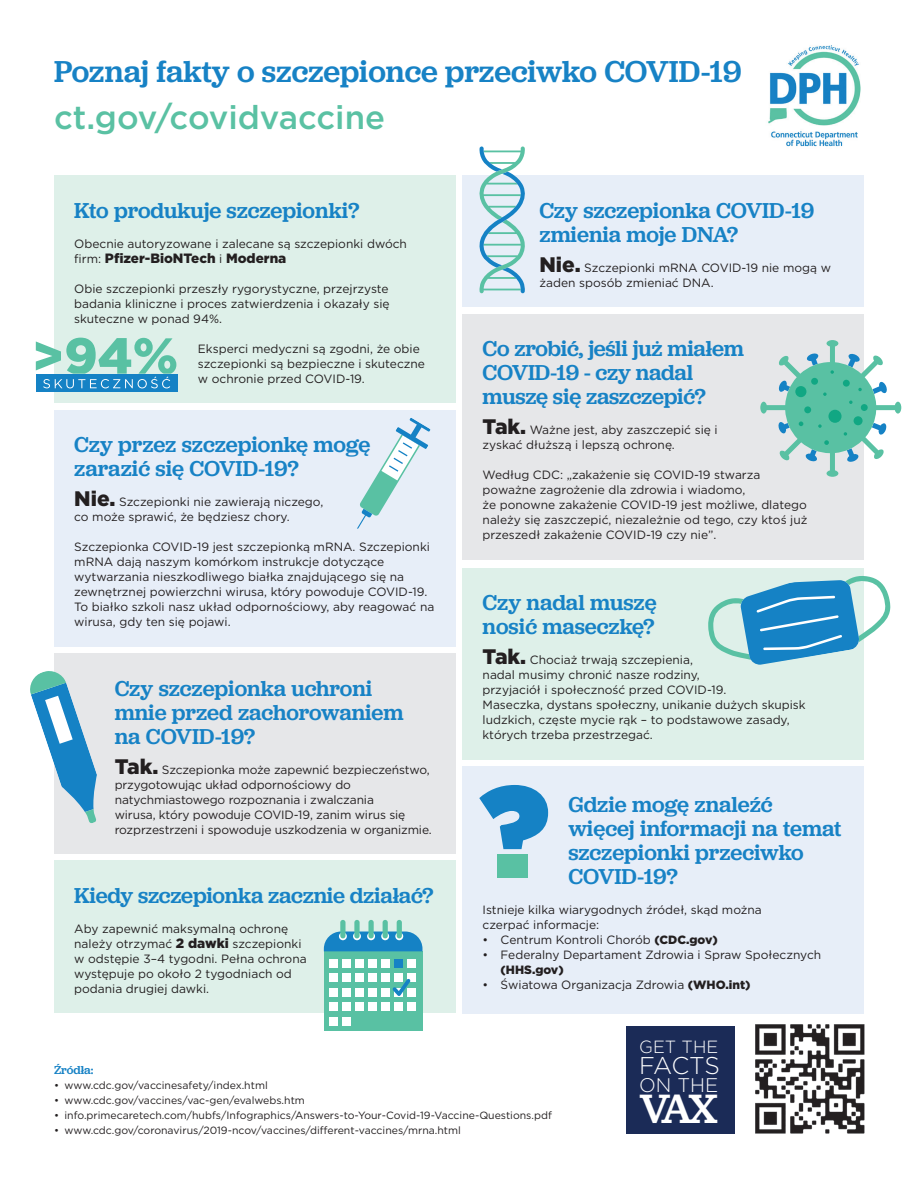
<style>
.page{position:relative;width:918px;height:1188px;background:#fff}
.page>*{position:absolute;margin:0;border:0;box-sizing:border-box;transform-origin:0 0}
.t1{font:500 42.6px "Jubilat";color:#fff}
.t2{font:500 33px "Gotham";color:#5ac1a3}
.t3{font:500 31.5px "Jubilat";letter-spacing:-.005em;color:#1782c5}
.t4{font:300 24.15px "Gotham";letter-spacing:-.03em;color:#fff}
.t5{font:500 22.5px/24px "Jubilat";letter-spacing:-.005em;color:#1782c5}
.t6{font:300 19.65px "Gotham";color:#fff}
.t7{font:300 17.7px "Gotham";color:#fff}
.t8{font:900 13.5px "Gotham";color:#231f20}
.t9{font:12px/15px "Gotham";color:#231f20}
.t10{font:900 12px "Gotham";color:#231f20}
.t11{font:500 12px "Jubilat";color:#1782c5}
.t12{font:10.5px "Gotham";color:#231f20}
.s1{font-weight:400;font-size:12px}
.s2{font-weight:900;font-size:21px}
.s3{font-weight:900;font-size:13.5px}
.s4{font-weight:900}
</style>
<div class="page">
<img style="left:768px;top:45px;width:93px;height:102px">
<div style="left:627px;top:1026px;width:108px;height:108px;background:#1b2b57"></div>
<div style="left:54px;top:410px;width:402px;height:236px;background:#e7eef8"></div>
<svg style="left:357px;top:418px;width:73px;height:111px"></svg>
<div style="left:54px;top:653px;width:402px;height:201px;background:#e6e7e9"></div>
<svg style="left:30px;top:671px;width:67px;height:152px"></svg>
<div style="left:54px;top:861px;width:402px;height:152px;background:#def0e9"></div>
<div style="left:324px;top:951px;width:98px;height:80px;background:#59c1a3"></div>
<svg style="left:324px;top:932px;width:98px;height:19px;background:#238ac7"></svg>
<svg style="left:353px;top:932px;width:8px;height:8px"></svg>
<svg style="left:339px;top:932px;width:8px;height:8px"></svg>
<svg style="left:381px;top:932px;width:8px;height:8px"></svg>
<svg style="left:395px;top:932px;width:8px;height:8px"></svg>
<svg style="left:367px;top:932px;width:8px;height:8px"></svg>
<div style="left:394px;top:959px;width:9px;height:9px;background:#1582c5"></div>
<div style="left:354px;top:920px;width:6px;height:18px;background:#59c1a3;border-radius:3px"></div>
<div style="left:340px;top:920px;width:6px;height:18px;background:#59c1a3;border-radius:3px"></div>
<div style="left:383px;top:920px;width:5px;height:18px;background:#59c1a3;border-radius:3px"></div>
<div style="left:397px;top:920px;width:5px;height:18px;background:#59c1a3;border-radius:3px"></div>
<div style="left:368px;top:920px;width:6px;height:18px;background:#59c1a3;border-radius:3px"></div>
<div style="left:330px;top:959px;width:8px;height:9px;background:#fff"></div>
<div style="left:342px;top:959px;width:9px;height:9px;background:#fff"></div>
<div style="left:355px;top:959px;width:9px;height:9px;background:#fff"></div>
<div style="left:368px;top:959px;width:9px;height:9px;background:#fff"></div>
<div style="left:381px;top:959px;width:9px;height:9px;background:#fff"></div>
<div style="left:407px;top:959px;width:9px;height:9px;background:#fff"></div>
<div style="left:330px;top:974px;width:8px;height:8px;background:#fff"></div>
<div style="left:342px;top:974px;width:9px;height:8px;background:#fff"></div>
<div style="left:355px;top:974px;width:9px;height:8px;background:#fff"></div>
<div style="left:368px;top:974px;width:9px;height:8px;background:#fff"></div>
<div style="left:381px;top:974px;width:9px;height:8px;background:#fff"></div>
<div style="left:394px;top:974px;width:9px;height:8px;background:#fff"></div>
<div style="left:407px;top:974px;width:9px;height:8px;background:#fff"></div>
<div style="left:330px;top:988px;width:8px;height:9px;background:#fff"></div>
<div style="left:342px;top:988px;width:9px;height:9px;background:#fff"></div>
<div style="left:355px;top:988px;width:9px;height:9px;background:#fff"></div>
<div style="left:368px;top:988px;width:9px;height:9px;background:#fff"></div>
<div style="left:381px;top:988px;width:9px;height:9px;background:#fff"></div>
<div style="left:394px;top:988px;width:9px;height:9px;background:#fff"></div>
<div style="left:407px;top:988px;width:9px;height:9px;background:#fff"></div>
<div style="left:330px;top:1003px;width:8px;height:8px;background:#fff"></div>
<div style="left:342px;top:1003px;width:9px;height:8px;background:#fff"></div>
<div style="left:355px;top:1003px;width:9px;height:8px;background:#fff"></div>
<div style="left:368px;top:1003px;width:9px;height:8px;background:#fff"></div>
<div style="left:381px;top:1003px;width:9px;height:8px;background:#fff"></div>
<div style="left:394px;top:1003px;width:9px;height:8px;background:#fff"></div>
<div style="left:407px;top:1003px;width:9px;height:8px;background:#fff"></div>
<div style="left:330px;top:1017px;width:8px;height:9px;background:#fff"></div>
<div style="left:342px;top:1017px;width:9px;height:9px;background:#fff"></div>
<svg style="left:392px;top:979px;width:19px;height:17px"></svg>
<div style="left:462px;top:568px;width:402px;height:191px;background:#def0e9"></div>
<svg style="left:708px;top:576px;width:183px;height:89px"></svg>
<div style="left:462px;top:314px;width:402px;height:245px;background:#e6e7e9"></div>
<svg style="left:760px;top:340px;width:141px;height:137px"></svg>
<div style="left:462px;top:176px;width:402px;height:131px;background:#e7eef8"></div>
<svg style="left:478px;top:146px;width:48px;height:147px"></svg>
<img style="left:737px;top:1013px;width:128px;height:121px">
<div style="left:54px;top:176px;width:402px;height:227px;background:#def0e9"></div>
<svg style="left:36px;top:374px;width:142px;height:17px"></svg>
<svg style="left:36px;top:338px;width:140px;height:50px"></svg>
<div style="left:462px;top:766px;width:402px;height:247px;background:#e7eef8"></div>
<svg style="left:479px;top:785px;width:69px;height:64px"></svg>
<div style="left:497px;top:854px;width:30px;height:23px;background:#59c1a3"></div>
<h3 class="t3" style="left:54px;top:51px;width:689px">Poznaj fakty o szczepionce przeciwko COVID-19</h3>
<h2 class="t2" style="left:54px;top:96px;width:333px">ct.gov/covidvaccine</h2>
<h3 class="t5" style="left:74px;top:198px;width:287px">Kto produkuje szczepionki?</h3>
<p class="t9" style="left:74px;top:236px;width:334px">Obecnie autoryzowane i zalecane są szczepionki dwóch</p>
<p class="t8" style="left:74px;top:249px;width:214px"><span class="s1">firm:</span> Pfizer-BioNTech <span class="s1">i</span> Moderna</p>
<p class="t9" style="left:74px;top:281px;width:317px;text-align:justify">Obie szczepionki przeszły rygorystyczne, przejrzyste badania kliniczne i proces zatwierdzenia i okazały się skuteczne w ponad 94%.</p>
<p class="t9" style="left:198px;top:341px;width:229px">Eksperci medyczni są zgodni, że obie szczepionki są bezpieczne i skuteczne w ochronie przed COVID-19.</p>
<h3 class="t5" style="left:74px;top:432px;width:298px">Czy przez szczepionkę mogę zarazić się COVID-19?</h3>
<p class="t9" style="left:74px;top:494px;width:251px"><span class="s2">Nie.</span> Szczepionki nie zawierają niczego, co może sprawić, że będziesz chory.</p>
<p class="t9" style="left:74px;top:539px;width:362px">Szczepionka COVID-19 jest szczepionką mRNA. Szczepionki mRNA dają naszym komórkom instrukcje dotyczące wytwarzania nieszkodliwego białka znajdującego się na zewnętrznej powierzchni wirusa, który powoduje COVID-19.<br>To białko szkoli nasz układ odpornościowy, aby reagować na wirusa, gdy ten się pojawi.</p>
<h3 class="t5" style="left:115px;top:675px;width:290px">Czy szczepionka uchroni mnie przed zachorowaniem na COVID-19?</h3>
<p class="t9" style="left:115px;top:762px;width:319px"><span class="s2">Tak.</span> Szczepionka może zapewnić bezpieczeństwo, przygotowując układ odpornościowy do natychmiastowego rozpoznania i zwalczania<br>wirusa, który powoduje COVID-19, zanim wirus się rozprzestrzeni i spowoduje uszkodzenia w organizmie.</p>
<h3 class="t5" style="left:74px;top:883px;width:361px">Kiedy szczepionka zacznie działać?</h3>
<p class="t9" style="left:74px;top:921px;width:234px">Aby zapewnić maksymalną ochronę należy otrzymać <span class="s3">2 dawki</span> szczepionki w odstępie 3–4 tygodni. Pełna ochrona występuje po około 2 tygodniach od podania drugiej dawki.</p>
<h3 class="t5" style="left:539px;top:198px;width:276px">Czy szczepionka COVID-19 zmienia moje DNA?</h3>
<p class="t9" style="left:539px;top:260px;width:293px"><span class="s2">Nie.</span> Szczepionki mRNA COVID-19 nie mogą w żaden sposób zmieniać DNA.</p>
<h3 class="t5" style="left:483px;top:336px;width:263px">Co zrobić, jeśli już miałem<br>COVID-19 - czy nadal muszę się zaszczepić?</h3>
<p class="t9" style="left:483px;top:422px;width:237px"><span class="s2">Tak.</span> Ważne jest, aby zaszczepić się i zyskać dłuższą i lepszą ochronę.</p>
<p class="t9" style="left:483px;top:467px;width:326px">Według CDC: „zakażenie się COVID-19 stwarza poważne zagrożenie dla zdrowia i wiadomo,<br>że ponowne zakażenie COVID-19 jest możliwe, dlatego należy się zaszczepić, niezależnie od tego, czy ktoś już przeszedł zakażenie COVID-19 czy nie”.</p>
<h3 class="t5" style="left:483px;top:590px;width:175px">Czy nadal muszę nosić maseczkę?</h3>
<p class="t9" style="left:483px;top:652px;width:325px"><span class="s2">Tak.</span> Chociaż trwają szczepienia,<br>nadal musimy chronić nasze rodziny,<br>przyjaciół i społeczność przed COVID-19.<br>Maseczka, dystans społeczny, unikanie dużych skupisk ludzkich, częste mycie rąk – to podstawowe zasady, których trzeba przestrzegać.</p>
<h3 class="t5" style="left:568px;top:792px;width:275px">Gdzie mogę znaleźć więcej informacji na temat szczepionki przeciwko<br>COVID-19?</h3>
<p class="t9" style="left:483px;top:902px;width:281px">Istnieje kilka wiarygodnych źródeł, skąd można czerpać informacje:</p>
<p class="t9" style="left:483px;top:932px;width:237px">• Centrum Kontroli Chorób <span class="s4">(CDC.gov)</span></p>
<p class="t9" style="left:483px;top:947px;width:340px">• Federalny Departament Zdrowia i Spraw Społecznych</p>
<p class="t10" style="left:501px;top:962px;width:65px">(HHS.gov)</p>
<p class="t9" style="left:483px;top:977px;width:269px">• Światowa Organizacja Zdrowia <span class="s4">(WHO.int)</span></p>
<p class="t11" style="left:54px;top:1062px;width:41px">Źródła:</p>
<p class="t12" style="left:54px;top:1079px;width:215px">• www.cdc.gov/vaccinesafety/index.html</p>
<p class="t12" style="left:54px;top:1094px;width:252px">• www.cdc.gov/vaccines/vac-gen/evalwebs.htm</p>
<p class="t12" style="left:54px;top:1109px;width:499px">• info.primecaretech.com/hubfs/Infographics/Answers-to-Your-Covid-19-Vaccine-Questions.pdf</p>
<p class="t12" style="left:54px;top:1124px;width:408px">• www.cdc.gov/coronavirus/2019-ncov/vaccines/different-vaccines/mrna.html</p>
<h3 class="t7" style="left:639px;top:1035px;width:81px">GET THE</h3>
<h3 class="t4" style="left:639px;top:1050px;width:82px">FACTS</h3>
<h3 class="t6" style="left:639px;top:1073px;width:81px">ON THE</h3>
<h1 class="t1" style="left:639px;top:1081px;width:80px">VAX</h1>
</div>
